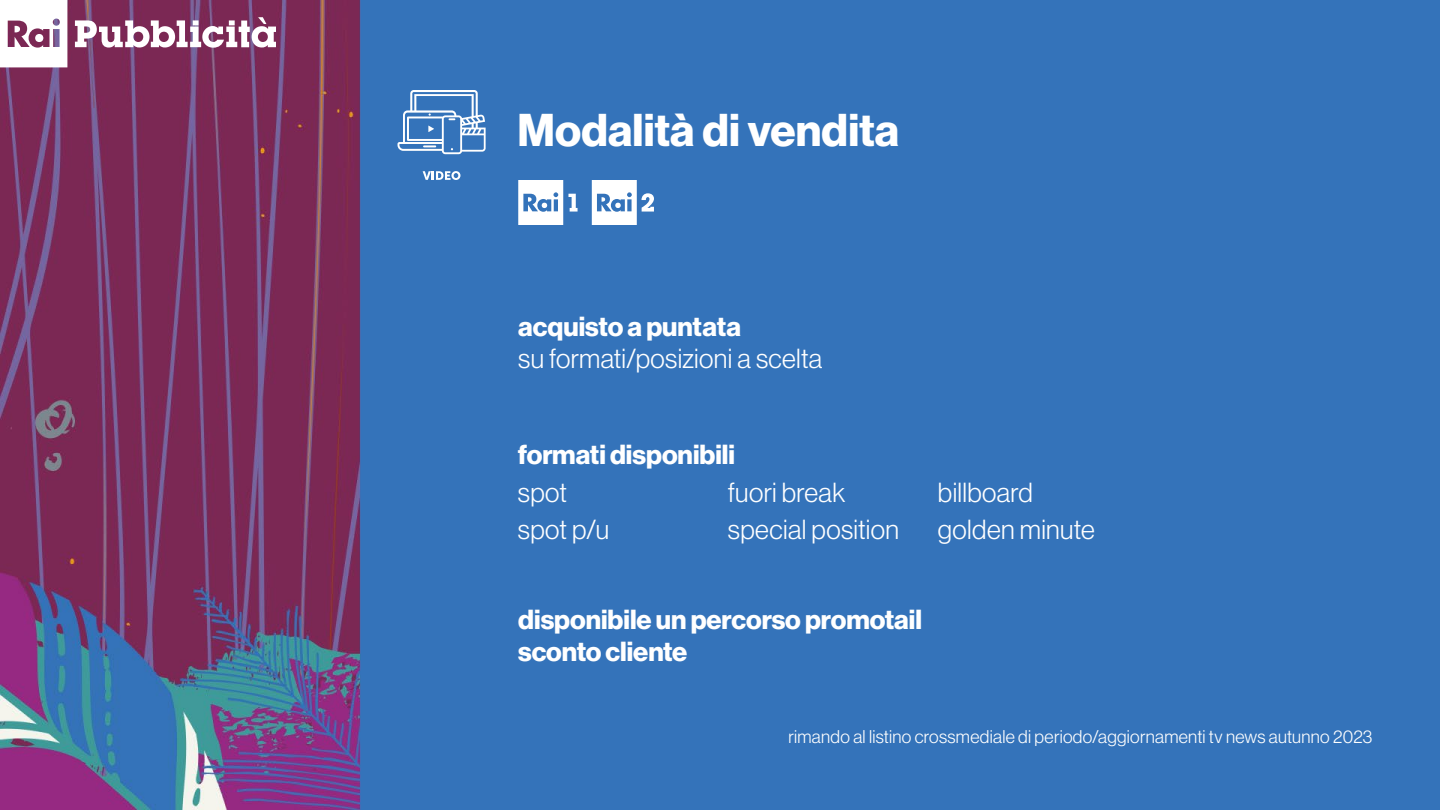
<style>
.page{position:relative;width:1440px;height:810px;background:#fff}
.page>*{position:absolute;margin:0;border:0;box-sizing:border-box;transform-origin:0 0}
.t1{font:45px "N Haas Grotesk DS Pro 75 Bd";letter-spacing:.005em;color:#fff}
.t2{font:27px "N Haas Grotesk DS Pro 45 Lt";letter-spacing:.015em;color:#fff}
.t3{font:27px/32.4px "N Haas Grotesk DS Pro 75 Bd";color:#fff}
.t4{font:18px "N Haas Grotesk DS Pro 45 Lt";letter-spacing:.015em;color:#fff}
</style>
<div class="page">
<img style="left:0;top:0;width:1440px;height:810px">
<svg style="left:0;top:0;width:67px;height:67px"></svg>
<div style="left:35px;top:34px;width:8px;height:8px;background:#fff;border-radius:50%"></div>
<svg style="left:75px;top:17px;width:201px;height:31px"></svg>
<svg style="left:592px;top:180px;width:62px;height:45px"></svg>
<svg style="left:518px;top:180px;width:60px;height:45px"></svg>
<svg style="left:423px;top:171px;width:37px;height:9px"></svg>
<svg style="left:398px;top:90px;width:88px;height:64px"></svg>
<h1 class="t1" style="left:518px;top:104px;width:383px">Modalità di vendita</h1>
<p class="t3" style="left:518px;top:311px;width:224px">acquisto a puntata</p>
<p class="t2" style="left:518px;top:344px;width:306px">su formati/posizioni a scelta</p>
<p class="t3" style="left:518px;top:439px;width:219px">formati disponibili</p>
<p class="t2" style="left:518px;top:477px;width:51px">spot</p>
<p class="t2" style="left:728px;top:477px;width:119px">fuori break</p>
<p class="t2" style="left:938px;top:477px;width:97px">billboard</p>
<p class="t2" style="left:518px;top:514px;width:93px">spot p/u</p>
<p class="t2" style="left:728px;top:514px;width:172px">special position</p>
<p class="t2" style="left:938px;top:514px;width:158px">golden minute</p>
<p class="t3" style="left:518px;top:604px;width:405px">disponibile un percorso promotail sconto cliente</p>
<p class="t4" style="left:788px;top:726px;width:586px">rimando al listino crossmediale di periodo/aggiornamenti tv news autunno 2023</p>
</div>
